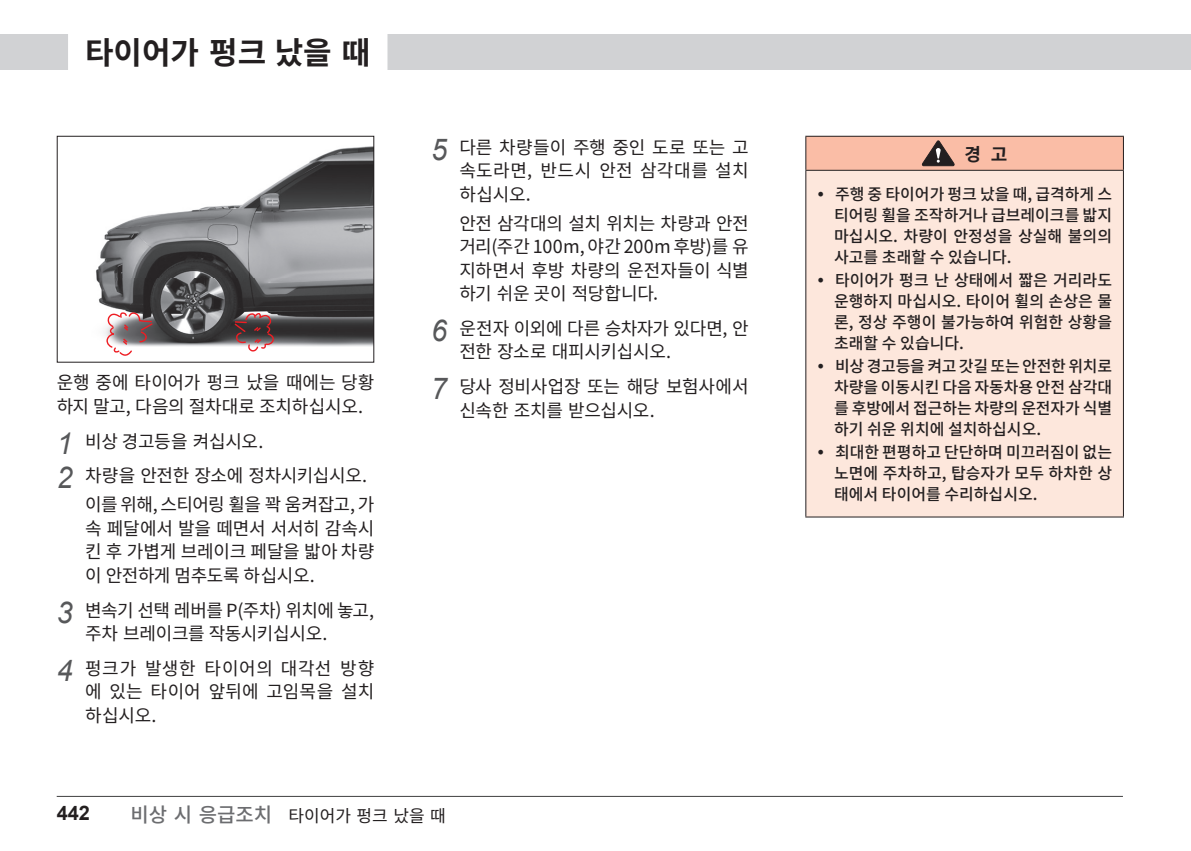
<style>
.page{position:relative;width:1191px;height:851px;background:#fff}
.page>*{position:absolute;margin:0;border:0;box-sizing:border-box;transform-origin:0 0}
.Heading1{font:700 31px "Noto Sans CJ Kkr";color:#231f20}
.t1{font:700 20px "Arial";color:#231f20}
.OrderList2_Child{font:18px/23.4px "Noto Sans CJ Kkr";letter-spacing:-.015em;color:#231f20;text-align:justify}
.Description{font:18px/23.4px "Noto Sans CJ Kkr";letter-spacing:-.01em;color:#231f20}
.Description-Cell_Cen{font:700 18px "Noto Sans CJ Kkr";color:#231f20}
.t2{font:17px "Noto Sans CJ Kkr";color:#231f20}
.t3{font:500 16px/20.8px "Noto Sans CJ Kkr";color:#231f20;text-align:justify}
.s1{font-family:"Arial";font-style:italic;font-size:30px;color:#57585a}
.s2{font-weight:500;font-size:20px;color:#6c6d70}
</style>
<div class="page">
<hr style="left:57px;top:795px;width:1066px;height:1px;background:#3e3e3f">
<div style="left:0;top:34px;width:1191px;height:35px;background:#d1d2d4"></div>
<div style="left:68px;top:31px;width:319px;height:42px;background:#fff"></div>
<img style="left:96px;top:146px;width:276px;height:201px">
<svg style="left:106px;top:312px;width:168px;height:44px"></svg>
<div style="left:57px;top:136px;width:317px;height:226px;border:1px solid #231f20"></div>
<div style="left:806px;top:136px;width:317px;height:34px;background:#fabda6"></div>
<div style="left:806px;top:170px;width:317px;height:347px;background:#fde7dc"></div>
<hr style="left:805px;top:136px;width:319px;height:1px;background:#231f20">
<hr style="left:805px;top:137px;width:1px;height:33px;background:#231f20">
<hr style="left:1123px;top:137px;width:1px;height:33px;background:#231f20">
<hr style="left:805px;top:170px;width:319px;height:1px;background:#231f20">
<hr style="left:805px;top:171px;width:1px;height:345px;background:#231f20">
<hr style="left:1123px;top:171px;width:1px;height:345px;background:#231f20">
<hr style="left:805px;top:516px;width:319px;height:1px;background:#231f20">
<svg style="left:922px;top:140px;width:32px;height:26px"></svg>
<p class="Heading1" style="left:85px;top:35px;width:287px">타이어가 펑크 났을 때</p>
<p class="Description" style="left:57px;top:371px;width:319px">운행 중에 타이어가 펑크 났을 때에는 당황 하지 말고, 다음의 절차대로 조치하십시오.</p>
<p class="OrderList2_Child" style="left:57px;top:429px;width:208px"><span class="s1">1</span> 비상 경고등을 켜십시오.</p>
<p class="OrderList2_Child" style="left:57px;top:464px;width:312px"><span class="s1">2</span> 차량을 안전한 장소에 정차시키십시오.</p>
<p class="OrderList2_Child" style="left:85px;top:493px;width:291px">이를 위해, 스티어링 휠을 꽉 움켜잡고, 가 속 페달에서 발을 떼면서 서서히 감속시 킨 후 가볍게 브레이크 페달을 밟아 차량 이 안전하게 멈추도록 하십시오.</p>
<p class="OrderList2_Child" style="left:85px;top:598px;width:291px;text-indent:-28px"><span class="s1">3</span> 변속기 선택 레버를 P(주차) 위치에 놓고, 주차 브레이크를 작동시키십시오.</p>
<p class="OrderList2_Child" style="left:85px;top:656px;width:291px;text-indent:-28px"><span class="s1">4</span> 펑크가 발생한 타이어의 대각선 방향 에 있는 타이어 앞뒤에 고임목을 설치 하십시오.</p>
<p class="OrderList2_Child" style="left:459px;top:136px;width:291px;text-indent:-28px"><span class="s1">5</span> 다른 차량들이 주행 중인 도로 또는 고 속도라면, 반드시 안전 삼각대를 설치 하십시오.</p>
<p class="OrderList2_Child" style="left:459px;top:212px;width:291px">안전 삼각대의 설치 위치는 차량과 안전 거리(주간 100m, 야간 200m 후방)를 유 지하면서 후방 차량의 운전자들이 식별 하기 쉬운 곳이 적당합니다.</p>
<p class="OrderList2_Child" style="left:459px;top:317px;width:291px;text-indent:-28px"><span class="s1">6</span> 운전자 이외에 다른 승차자가 있다면, 안 전한 장소로 대피시키십시오.</p>
<p class="OrderList2_Child" style="left:459px;top:375px;width:291px;text-indent:-28px"><span class="s1">7</span> 당사 정비사업장 또는 해당 보험사에서 신속한 조치를 받으십시오.</p>
<p class="t1" style="left:57px;top:798px;width:35px">442</p>
<p class="t2" style="left:130px;top:805px;width:317px"><span class="s2">비상 시 응급조치</span> 타이어가 펑크 났을 때</p>
<p class="Description-Cell_Cen" style="left:964px;top:144px;width:44px">경 고</p>
<p class="t3" style="left:834px;top:184px;width:279px">주행 중 타이어가 펑크 났을 때, 급격하게 스 티어링 휠을 조작하거나 급브레이크를 밟지 마십시오. 차량이 안정성을 상실해 불의의 사고를 초래할 수 있습니다.</p>
<p class="t3" style="left:834px;top:270px;width:279px">타이어가 펑크 난 상태에서 짧은 거리라도 운행하지 마십시오. 타이어 휠의 손상은 물 론, 정상 주행이 불가능하여 위험한 상황을 초래할 수 있습니다.</p>
<p class="t3" style="left:834px;top:356px;width:279px">비상 경고등을 켜고 갓길 또는 안전한 위치로 차량을 이동시킨 다음 자동차용 안전 삼각대 를 후방에서 접근하는 차량의 운전자가 식별 하기 쉬운 위치에 설치하십시오.</p>
<p class="t3" style="left:834px;top:442px;width:279px">최대한 편평하고 단단하며 미끄러짐이 없는 노면에 주차하고, 탑승자가 모두 하차한 상 태에서 타이어를 수리하십시오.</p>
</div>
